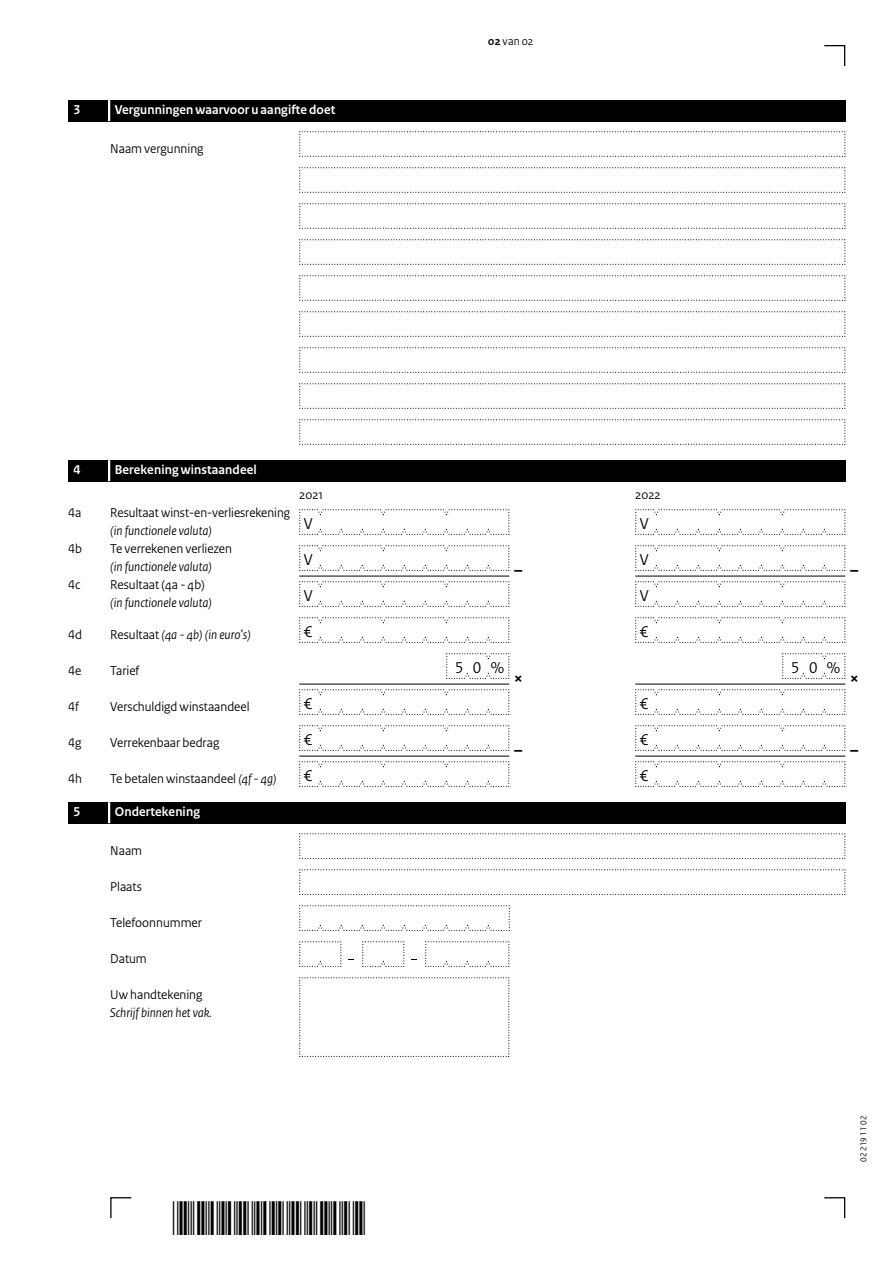
<style>
.page{position:relative;width:893px;height:1263px;background:#fff}
.page>*{position:absolute;margin:0;border:0;box-sizing:border-box;transform-origin:0 0}
.t1{font:700 18px "Rijksoverheid Sans Heading";color:#000}
.Veld{font:16.5px "Rijksoverheid Sans Heading";color:#000}
.Vraag_Nummer_12{font:13.5px/18px "Rijksoverheid Sans Heading";color:#000}
.KOP_D_Nummer{font:700 13.5px "Rijksoverheid Sans Heading";letter-spacing:.01em;color:#fff}
.Vraag{font:13.5px "Rijksoverheid Sans Heading";color:#000}
.Vraag_Nummer_12-2{font:italic 13.5px/18px "Rijksoverheid Sans Heading";color:#000}
.Vraag-2{font:italic 13.5px/18px "Rijksoverheid Sans Heading";color:#000}
.Vraag_Nummer{font:13.5px "Rijksoverheid Sans Heading";color:#000}
.Vraag_Nummer-2{font:italic 13.5px "Rijksoverheid Sans Heading";color:#000}
.Vraag_geen_inspring{font:13.5px "Rijksoverheid Sans Heading";color:#000}
.t2{font:12px "Rijksoverheid Sans Heading";color:#000}
.t3{font:9px "Rijksoverheid Sans Heading";color:#000}
.s1{font-weight:700}
.s2{font-style:italic}
.s3{font-style:normal}
</style>
<div class="page">
<svg style="left:824px;top:45px;width:22px;height:21px"></svg>
<svg style="left:824px;top:1197px;width:22px;height:22px"></svg>
<svg style="left:110px;top:1197px;width:22px;height:22px"></svg>
<svg style="left:299px;top:833px;width:547px;height:26px"></svg>
<svg style="left:299px;top:131px;width:547px;height:26px"></svg>
<svg style="left:299px;top:167px;width:547px;height:26px"></svg>
<svg style="left:299px;top:203px;width:547px;height:26px"></svg>
<svg style="left:299px;top:239px;width:547px;height:26px"></svg>
<svg style="left:299px;top:275px;width:547px;height:26px"></svg>
<svg style="left:299px;top:311px;width:547px;height:26px"></svg>
<svg style="left:299px;top:347px;width:547px;height:26px"></svg>
<svg style="left:299px;top:383px;width:547px;height:26px"></svg>
<svg style="left:299px;top:419px;width:547px;height:26px"></svg>
<svg style="left:299px;top:869px;width:547px;height:26px"></svg>
<svg style="left:299px;top:977px;width:211px;height:80px"></svg>
<svg style="left:299px;top:941px;width:43px;height:26px"></svg>
<svg style="left:362px;top:941px;width:43px;height:26px"></svg>
<svg style="left:425px;top:941px;width:85px;height:26px"></svg>
<svg style="left:299px;top:509px;width:211px;height:26px"></svg>
<svg style="left:635px;top:509px;width:211px;height:26px"></svg>
<svg style="left:299px;top:545px;width:211px;height:26px"></svg>
<svg style="left:635px;top:545px;width:211px;height:26px"></svg>
<svg style="left:299px;top:581px;width:211px;height:26px"></svg>
<svg style="left:635px;top:581px;width:211px;height:26px"></svg>
<svg style="left:299px;top:617px;width:211px;height:26px"></svg>
<svg style="left:635px;top:617px;width:211px;height:26px"></svg>
<svg style="left:299px;top:689px;width:211px;height:26px"></svg>
<svg style="left:635px;top:689px;width:211px;height:26px"></svg>
<svg style="left:299px;top:725px;width:211px;height:26px"></svg>
<svg style="left:635px;top:725px;width:211px;height:26px"></svg>
<svg style="left:299px;top:761px;width:211px;height:26px"></svg>
<svg style="left:635px;top:761px;width:211px;height:26px"></svg>
<hr style="left:299px;top:576px;width:210px;height:1px;background:#000">
<hr style="left:635px;top:576px;width:210px;height:1px;background:#000">
<hr style="left:299px;top:684px;width:210px;height:1px;background:#000">
<hr style="left:635px;top:684px;width:210px;height:1px;background:#000">
<hr style="left:299px;top:756px;width:210px;height:1px;background:#000">
<hr style="left:635px;top:756px;width:210px;height:1px;background:#000">
<svg style="left:446px;top:653px;width:64px;height:26px"></svg>
<svg style="left:782px;top:653px;width:64px;height:26px"></svg>
<svg style="left:299px;top:905px;width:211px;height:26px"></svg>
<div style="left:68px;top:100px;width:777px;height:21px;background:#000"></div>
<hr style="left:108px;top:100px;width:2px;height:21px;background:#fff">
<div style="left:68px;top:460px;width:777px;height:21px;background:#000"></div>
<hr style="left:108px;top:460px;width:2px;height:21px;background:#fff">
<div style="left:68px;top:802px;width:777px;height:21px;background:#000"></div>
<hr style="left:108px;top:802px;width:2px;height:21px;background:#fff">
<h2 class="KOP_D_Nummer" style="left:74px;top:102px;width:8px">3</h2>
<h2 class="KOP_D_Nummer" style="left:115px;top:102px;width:222px">Vergunningen waarvoor u aangifte doet</h2>
<p class="Vraag" style="left:110px;top:141px;width:95px">Naam vergunning</p>
<h2 class="KOP_D_Nummer" style="left:74px;top:462px;width:8px">4</h2>
<h2 class="KOP_D_Nummer" style="left:115px;top:462px;width:143px">Berekening winstaandeel</h2>
<p class="t2" style="left:488px;top:34px;width:47px"><span class="s1">02</span> van 02</p>
<p class="Vraag_geen_inspring" style="left:299px;top:487px;width:26px">2021</p>
<p class="Vraag_geen_inspring" style="left:635px;top:487px;width:27px">2022</p>
<p class="Vraag_Nummer_12" style="left:68px;top:504px;width:15px">4a</p>
<p class="Vraag_Nummer_12" style="left:110px;top:504px;width:181px">Resultaat winst-en-verliesrekening <span class="s2">(in functionele valuta)</span></p>
<p class="Veld" style="left:304px;top:514px;width:9px">V</p>
<p class="Veld" style="left:640px;top:514px;width:9px">V</p>
<p class="Vraag_Nummer_12" style="left:68px;top:540px;width:15px">4b</p>
<p class="Vraag_Nummer_12" style="left:110px;top:540px;width:123px">Te verrekenen verliezen <span class="s2">(in functionele valuta)</span></p>
<p class="Veld" style="left:304px;top:550px;width:9px">V</p>
<p class="Veld" style="left:640px;top:550px;width:9px">V</p>
<p class="Vraag_Nummer_12" style="left:68px;top:576px;width:14px">4c</p>
<p class="Vraag_Nummer_12-2" style="left:110px;top:576px;width:103px"><span class="s3">Resultaat (4a - 4b) </span>(in functionele valuta)</p>
<p class="Veld" style="left:304px;top:586px;width:9px">V</p>
<p class="Veld" style="left:640px;top:586px;width:9px">V</p>
<p class="Vraag_Nummer" style="left:68px;top:627px;width:15px">4d</p>
<p class="Vraag_Nummer-2" style="left:110px;top:627px;width:142px"><span class="s3">Resultaat</span> (4a - 4b) (in euro’s)</p>
<p class="Veld" style="left:304px;top:622px;width:10px">€</p>
<p class="Veld" style="left:640px;top:622px;width:10px">€</p>
<p class="Vraag_Nummer" style="left:68px;top:663px;width:15px">4e</p>
<p class="Vraag_Nummer" style="left:110px;top:663px;width:31px">Tarief</p>
<p class="Veld" style="left:455px;top:658px;width:51px">50%</p>
<p class="Veld" style="left:791px;top:658px;width:51px">50%</p>
<p class="Vraag_Nummer_12" style="left:68px;top:698px;width:12px">4f</p>
<p class="Vraag_Nummer_12" style="left:110px;top:698px;width:141px">Verschuldigd winstaandeel</p>
<p class="Veld" style="left:304px;top:694px;width:10px">€</p>
<p class="Veld" style="left:640px;top:694px;width:10px">€</p>
<p class="Vraag_Nummer" style="left:68px;top:735px;width:15px">4g</p>
<p class="Vraag_Nummer" style="left:110px;top:735px;width:111px">Verrekenbaar bedrag</p>
<p class="Veld" style="left:304px;top:730px;width:10px">€</p>
<p class="Veld" style="left:640px;top:730px;width:10px">€</p>
<p class="Vraag_Nummer_12" style="left:68px;top:770px;width:15px">4h</p>
<p class="Vraag_Nummer_12" style="left:110px;top:770px;width:168px">Te betalen winstaandeel <span class="s2">(4f - 4g)</span></p>
<p class="Veld" style="left:304px;top:766px;width:10px">€</p>
<p class="Veld" style="left:640px;top:766px;width:10px">€</p>
<h2 class="KOP_D_Nummer" style="left:74px;top:804px;width:8px">5</h2>
<h2 class="KOP_D_Nummer" style="left:115px;top:804px;width:87px">Ondertekening</h2>
<p class="Vraag" style="left:110px;top:843px;width:33px">Naam</p>
<p class="Vraag" style="left:110px;top:879px;width:33px">Plaats</p>
<p class="Vraag" style="left:110px;top:915px;width:93px">Telefoonnummer</p>
<p class="Vraag" style="left:110px;top:951px;width:38px">Datum</p>
<p class="Vraag-2" style="left:110px;top:986px;width:103px"><span class="s3">Uw handtekening<br></span>Schrijf binnen het vak.</p>
<h1 class="t1" style="left:514px;top:560px;width:10px">–</h1>
<h1 class="t1" style="left:850px;top:560px;width:10px">–</h1>
<h1 class="t1" style="left:514px;top:668px;width:11px">×</h1>
<h1 class="t1" style="left:850px;top:668px;width:11px">×</h1>
<h1 class="t1" style="left:514px;top:740px;width:10px">–</h1>
<h1 class="t1" style="left:850px;top:740px;width:10px">–</h1>
<p class="t3" style="left:858px;top:1161px;width:47px;rotate:-90deg">02 219 11 02</p>
</div>
